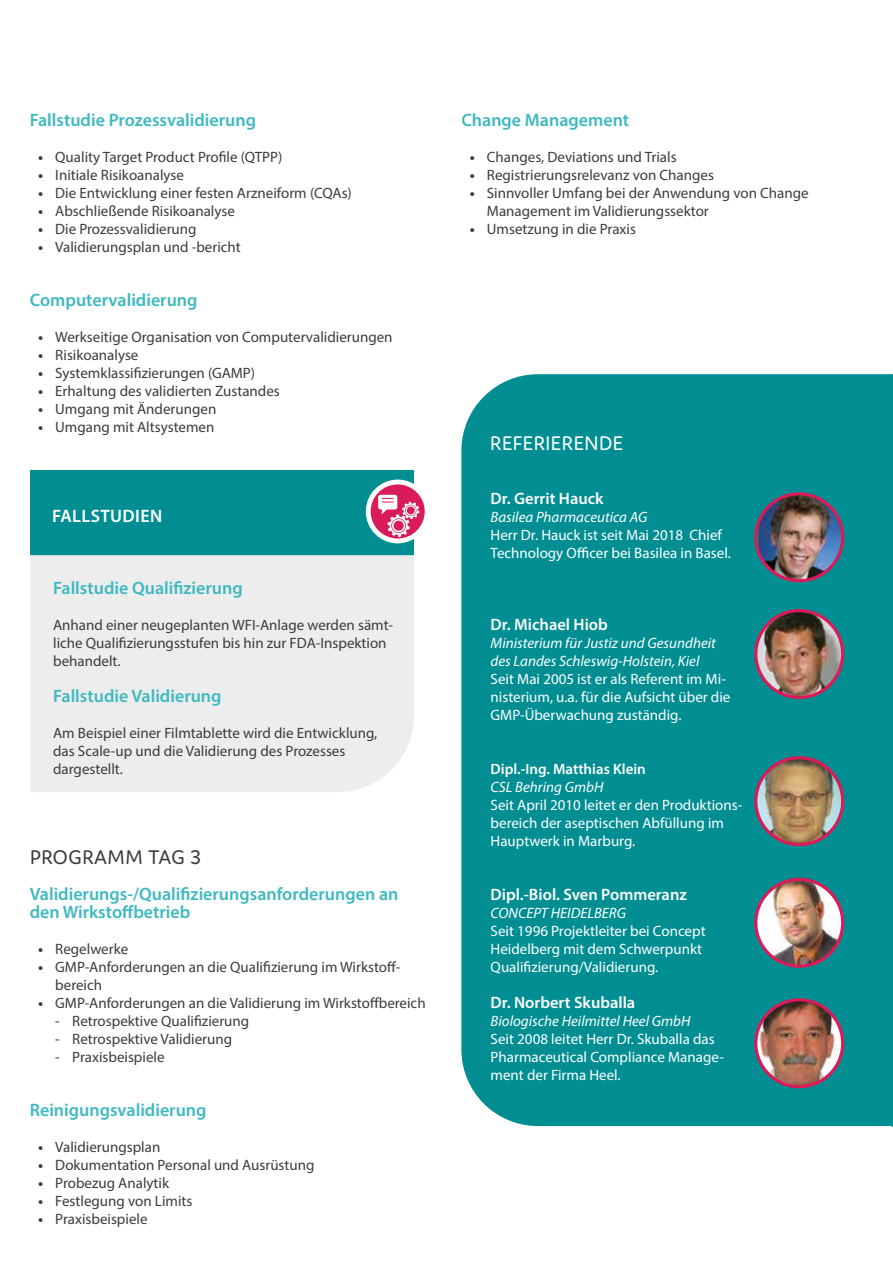
<style>
.page{position:relative;width:893px;height:1263px;background:#fff}
.page>*{position:absolute;margin:0;border:0;box-sizing:border-box;transform-origin:0 0}
.t1{font:21px "Domus";letter-spacing:.025em;color:#3c3c3b}
.t2{font:21px "Domus";letter-spacing:.025em;color:#fff}
.t3{font:600 18px/18px "Myriad Pro";color:#3eb9c1}
.t4{font:600 18px "Myriad Pro";letter-spacing:.02em;color:#fff}
.t5{font:600 16.5px "Myriad Pro";color:#fff}
.t6{font:15px/18px "Myriad Pro";color:#3c3c3b}
.t7{font:15px/18px "Myriad Pro";color:#fff}
.t8{font:italic 15px/18px "Myriad Pro";color:#fff}
.t9{font:600 15px "Myriad Pro";color:#fff}
.s1{font-weight:700}
</style>
<div class="page">
<hr style="left:892px;top:374px;width:1px;height:753px;background:#008e93">
<div style="left:30px;top:470px;width:384px;height:85px;background:#008e93"></div>
<div style="left:30px;top:555px;width:384px;height:237px;background:#ededed"></div>
<svg style="left:368px;top:482px;width:59px;height:59px"></svg>
<div style="left:366px;top:480px;width:64px;height:63px;border:5px solid #fff;border-radius:50%"></div>
<svg style="left:378px;top:495px;width:41px;height:42px;background:#e8749a"></svg>
<div style="left:461px;top:374px;width:431px;height:752px;background:#008e93"></div>
<img style="left:758px;top:494px;width:85px;height:87px">
<div style="left:754px;top:492px;width:90px;height:90px;border:3px solid #da1b59;border-radius:50%"></div>
<img style="left:756px;top:611px;width:87px;height:86px;border-radius:43px">
<div style="left:754px;top:609px;width:90px;height:90px;border:3px solid #da1b59;border-radius:50%"></div>
<img style="left:756px;top:758px;width:87px;height:86px;border-radius:43px">
<div style="left:754px;top:756px;width:90px;height:90px;border:3px solid #da1b59;border-radius:50%"></div>
<img style="left:756px;top:879px;width:87px;height:87px;border-radius:43px">
<div style="left:754px;top:878px;width:90px;height:90px;border:3px solid #da1b59;border-radius:50%"></div>
<img style="left:756px;top:1000px;width:87px;height:87px;border-radius:43px">
<div style="left:754px;top:998px;width:90px;height:90px;border:3px solid #da1b59;border-radius:50%"></div>
<p class="t3" style="left:30px;top:111px;width:228px">Fallstudie Prozessvalidierung</p>
<p class="t6" style="left:38px;top:148px;width:246px"><span class="s1">•</span> Quality Target Product Profile (QTPP)</p>
<p class="t6" style="left:38px;top:166px;width:147px"><span class="s1">•</span> Initiale Risikoanalyse</p>
<p class="t6" style="left:38px;top:184px;width:315px"><span class="s1">•</span> Die Entwicklung einer festen Arzneiform (CQAs)</p>
<p class="t6" style="left:38px;top:202px;width:198px"><span class="s1">•</span> Abschließende Risikoanalyse</p>
<p class="t6" style="left:38px;top:220px;width:160px"><span class="s1">•</span> Die Prozessvalidierung</p>
<p class="t6" style="left:38px;top:238px;width:204px"><span class="s1">•</span> Validierungsplan und -bericht</p>
<p class="t3" style="left:30px;top:291px;width:169px">Computervalidierung</p>
<p class="t6" style="left:38px;top:328px;width:356px"><span class="s1">•</span> Werkseitige Organisation von Computervalidierungen</p>
<p class="t6" style="left:38px;top:346px;width:102px"><span class="s1">•</span> Risikoanalyse</p>
<p class="t6" style="left:38px;top:364px;width:218px"><span class="s1">•</span> Systemklassifizierungen (GAMP)</p>
<p class="t6" style="left:38px;top:382px;width:243px"><span class="s1">•</span> Erhaltung des validierten Zustandes</p>
<p class="t6" style="left:38px;top:400px;width:180px"><span class="s1">•</span> Umgang mit Änderungen</p>
<p class="t6" style="left:38px;top:418px;width:178px"><span class="s1">•</span> Umgang mit Altsystemen</p>
<p class="t4" style="left:52px;top:505px;width:111px">FALLSTUDIEN</p>
<p class="t3" style="left:53px;top:579px;width:191px">Fallstudie Qualifizierung</p>
<p class="t6" style="left:53px;top:616px;width:342px">Anhand einer neugeplanten WFI-Anlage werden sämt&shy;liche Qualifizierungsstufen bis hin zur FDA-Inspektion behandelt.</p>
<p class="t3" style="left:53px;top:687px;width:170px">Fallstudie Validierung</p>
<p class="t6" style="left:53px;top:724px;width:326px">Am Beispiel einer Filmtablette wird die Entwicklung, das Scale-up und die Validierung des Prozesses dargestellt.</p>
<h1 class="t1" style="left:30px;top:846px;width:173px">PROGRAMM TAG 3</h1>
<p class="t3" style="left:30px;top:885px;width:370px">Validierungs-/Qualifizierungsanforderungen an den Wirkstoffbetrieb</p>
<p class="t6" style="left:38px;top:940px;width:92px"><span class="s1">•</span> Regelwerke</p>
<p class="t6" style="left:55px;top:958px;width:347px;text-indent:-17px"><span class="s1">•</span> GMP-Anforderungen an die Qualifizierung im Wirkstoff&shy;bereich</p>
<p class="t6" style="left:38px;top:994px;width:389px"><span class="s1">•</span> GMP-Anforderungen an die Validierung im Wirkstoffbereich</p>
<p class="t6" style="left:55px;top:1012px;width:195px">- Retrospektive Qualifizierung</p>
<p class="t6" style="left:55px;top:1030px;width:178px">- Retrospektive Validierung</p>
<p class="t6" style="left:55px;top:1048px;width:111px">- Praxisbeispiele</p>
<p class="t3" style="left:30px;top:1101px;width:178px">Reinigungsvalidierung</p>
<p class="t6" style="left:38px;top:1138px;width:124px"><span class="s1">•</span> Validierungsplan</p>
<p class="t6" style="left:38px;top:1156px;width:278px"><span class="s1">•</span> Dokumentation Personal und Ausrüstung</p>
<p class="t6" style="left:38px;top:1174px;width:132px"><span class="s1">•</span> Probezug Analytik</p>
<p class="t6" style="left:38px;top:1192px;width:156px"><span class="s1">•</span> Festlegung von Limits</p>
<p class="t6" style="left:38px;top:1210px;width:111px"><span class="s1">•</span> Praxisbeispiele</p>
<p class="t3" style="left:461px;top:111px;width:169px">Change Management</p>
<p class="t6" style="left:470px;top:148px;width:208px"><span class="s1">•</span> Changes, Deviations und Trials</p>
<p class="t6" style="left:470px;top:166px;width:246px"><span class="s1">•</span> Registrierungsrelevanz von Changes</p>
<p class="t6" style="left:487px;top:184px;width:323px;text-indent:-17px"><span class="s1">•</span> Sinnvoller Umfang bei der Anwendung von Change<br>Management im Validierungssektor</p>
<p class="t6" style="left:470px;top:220px;width:168px"><span class="s1">•</span> Umsetzung in die Praxis</p>
<h1 class="t2" style="left:490px;top:432px;width:135px">REFERIERENDE</h1>
<p class="t5" style="left:491px;top:488px;width:114px">Dr. Gerrit Hauck</p>
<p class="t8" style="left:491px;top:508px;width:158px">Basilea Pharmaceutica AG</p>
<p class="t7" style="left:491px;top:526px;width:242px">Herr Dr. Hauck ist seit Mai 2018 Chief<br>Technology Officer bei Basilea in Basel.</p>
<p class="t5" style="left:491px;top:614px;width:119px">Dr. Michael Hiob</p>
<p class="t8" style="left:491px;top:634px;width:227px">Ministerium für Justiz und Gesundheit des Landes Schleswig-Holstein, Kiel</p>
<p class="t7" style="left:491px;top:670px;width:241px">Seit Mai 2005 ist er als Referent im Mi&shy;nisterium, u.a. für die Aufsicht über die<br>GMP-Überwachung zuständig.</p>
<p class="t9" style="left:491px;top:759px;width:157px">Dipl.-Ing. Matthias Klein</p>
<p class="t8" style="left:491px;top:778px;width:114px">CSL Behring GmbH</p>
<p class="t7" style="left:491px;top:796px;width:253px">Seit April 2010 leitet er den Produktions&shy;bereich der aseptischen Abfüllung im<br>Hauptwerk in Marburg.</p>
<p class="t5" style="left:491px;top:884px;width:198px">Dipl.-Biol. Sven Pommeranz</p>
<p class="t8" style="left:491px;top:904px;width:137px">CONCEPT HEIDELBERG</p>
<p class="t7" style="left:491px;top:922px;width:217px">Seit 1996 Projektleiter bei Concept<br>Heidelberg mit dem Schwerpunkt<br>Qualifizierung/Validierung.</p>
<p class="t5" style="left:491px;top:992px;width:146px">Dr. Norbert Skuballa</p>
<p class="t8" style="left:491px;top:1012px;width:201px">Biologische Heilmittel Heel GmbH</p>
<p class="t7" style="left:491px;top:1030px;width:235px">Seit 2008 leitet Herr Dr. Skuballa das<br>Pharmaceutical Compliance Manage&shy;ment der Firma Heel.</p>
</div>
